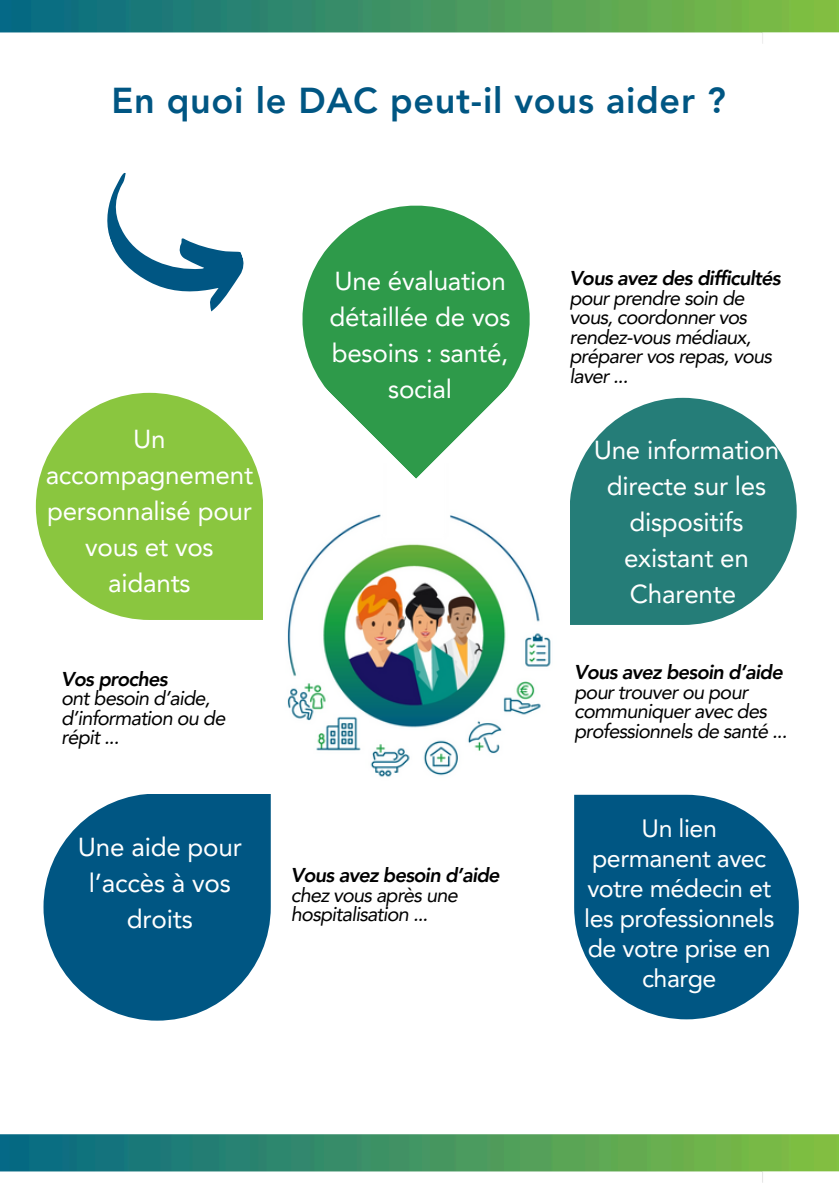
<style>
.page{position:relative;width:839px;height:1191px;background:#fff}
.page>*{position:absolute;margin:0;border:0;box-sizing:border-box;transform-origin:0 0}
.t1{font:800 36px "Avenir LT Pro";letter-spacing:.02em;color:#005683}
.t2{font:26px/36px "Avenir LT Pro";letter-spacing:-.01em;color:#fff;text-align:center}
.t3{font:25px/30px "Avenir LT Pro";letter-spacing:-.02em;color:#fff;text-align:center}
.t4{font:italic 20px/19.6px "Avenir LT Pro";letter-spacing:-.04em;color:#000}
.t5{font:italic 800 20px "Avenir LT Pro";letter-spacing:-.04em;color:#000}
</style>
<div class="page">
<img style="left:0;top:0;width:838px;height:44px">
<svg style="left:302px;top:205px;width:228px;height:259px;fill:#2e9a4a"></svg>
<img style="left:0;top:1134px;width:838px;height:49px">
<img style="left:287px;top:464px;width:264px;height:313px">
<svg style="left:570px;top:398px;width:226px;height:226px;fill:#257d78"></svg>
<svg style="left:36px;top:393px;width:226px;height:226px;fill:#8ac63f"></svg>
<svg style="left:43px;top:794px;width:227px;height:227px;fill:#005683"></svg>
<svg style="left:574px;top:795px;width:224px;height:224px;fill:#005683"></svg>
<svg style="left:107px;top:173px;width:137px;height:139px"></svg>
<p class="t1" style="left:111px;top:86px;width:616px">En quoi le DAC peut-il vous aider ?</p>
<h2 class="t2" style="left:46px;top:423px;width:209px">Un accompagnement personnalisé pour vous et vos aidants</h2>
<p class="t5" style="left:61px;top:671px;width:108px">Vos proches</p>
<p class="t4" style="left:61px;top:690px;width:166px">ont besoin d’aide, d’information ou de répit ...</p>
<p class="t2" style="left:78px;top:832px;width:165px">Une aide pour l’accès à vos droits</p>
<p class="t2" style="left:329px;top:265px;width:182px">Une évaluation détaillée de vos besoins : santé, social</p>
<p class="t5" style="left:291px;top:867px;width:210px">Vous avez besoin d’aide</p>
<p class="t4" style="left:291px;top:887px;width:168px">chez vous après une hospitalisation ...</p>
<h1 class="t5" style="left:569px;top:270px;width:213px">Vous avez des difficultés</h1>
<p class="t4" style="left:569px;top:290px;width:204px">pour prendre soin de vous, coordonner vos rendez-vous médiaux, préparer vos repas, vous laver ...</p>
<p class="t2" style="left:593px;top:435px;width:187px">Une information directe sur les dispositifs existant en<br>Charente</p>
<p class="t5" style="left:574px;top:664px;width:210px">Vous avez besoin d’aide</p>
<h2 class="t4" style="left:574px;top:684px;width:214px">pour trouver ou pour communiquer avec des professionnels de santé ...</h2>
<p class="t3" style="left:584px;top:815px;width:192px">Un lien permanent avec votre médecin et les professionnels de votre prise en charge</p>
</div>
